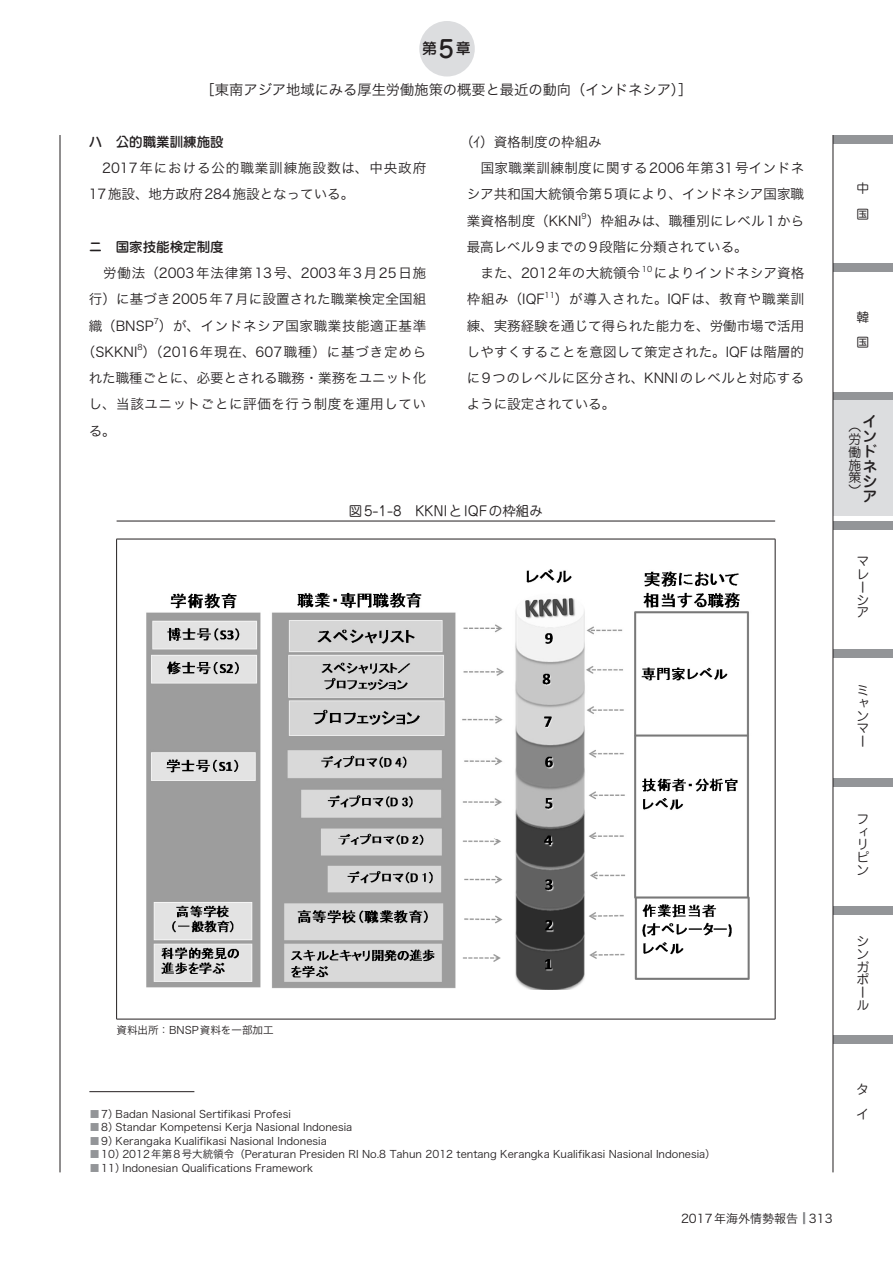
<style>
.page{position:relative;width:893px;height:1263px;background:#fff}
.page>*{position:absolute;margin:0;border:0;box-sizing:border-box;transform-origin:0 0}
.t1{font:500 15px/15px "Jun 34 Pro";color:#231f20;text-align:justify}
.t2{font:14.25px "Hira Kaku Pro N W3";color:#231f20}
.t3{font:13.5px/26.2px "Hira Kaku Pro N W3";letter-spacing:.015em;color:#231f20;text-align:justify}
.t4{font:13.5px/26.2px "Hira Kaku Pro N W3";letter-spacing:.07em;color:#231f20}
.t5{font:13.5px "Hira Kaku Pro N W3";letter-spacing:.06em;color:#231f20}
.t6{font:500 13.5px "Jun 34 Pro";color:#231f20}
.t7{font:13.5px "Jun 201 Pro";color:#231f20}
.t8{font:12.75px/12.8px "Jun 201 Pro";color:#231f20}
.t9{font:12px "Hira Kaku Pro N W3";color:#231f20}
.t10{font:10.5px "Hira Kaku Pro N W3";color:#231f20}
.t11{font:7.8px "Hira Kaku Pro N W3";color:#231f20}
.s1{font-size:24px}
.s2{color:#939598}
</style>
<div class="page">
<div style="left:833px;top:135px;width:60px;height:8px;background:#939598"></div>
<div style="left:833px;top:264px;width:60px;height:8px;background:#939598"></div>
<div style="left:833px;top:392px;width:60px;height:8px;background:#939598"></div>
<div style="left:833px;top:400px;width:60px;height:116px;background:#dcdddf"></div>
<div style="left:833px;top:521px;width:60px;height:8px;background:#939598"></div>
<div style="left:833px;top:650px;width:60px;height:8px;background:#939598"></div>
<div style="left:833px;top:778px;width:60px;height:8px;background:#939598"></div>
<div style="left:833px;top:907px;width:60px;height:8px;background:#939598"></div>
<div style="left:833px;top:1035px;width:60px;height:9px;background:#939598"></div>
<div style="left:419px;top:21px;width:56px;height:55px;background:#dcdddf;border-radius:50%"></div>
<hr style="left:60px;top:135px;width:1px;height:1037px;background:#231f20">
<hr style="left:833px;top:135px;width:1px;height:1037px;background:#231f20">
<svg style="left:803px;top:1212px;width:2px;height:12px"></svg>
<hr style="left:89px;top:1091px;width:105px;height:1px;background:#231f20">
<hr style="left:116px;top:539px;width:659px;height:1px;background:#231f20">
<hr style="left:116px;top:539px;width:1px;height:480px;background:#231f20">
<hr style="left:775px;top:539px;width:1px;height:480px;background:#231f20">
<hr style="left:116px;top:1019px;width:659px;height:1px;background:#231f20">
<hr style="left:117px;top:521px;width:658px;height:1px;background:#231f20">
<img style="left:146px;top:569px;width:604px;height:421px">
<p class="t1" style="left:422px;top:40px;width:50px">第<span class="s1">5</span>章</p>
<p class="t2" style="left:201px;top:77px;width:493px">［東南アジア地域にみる厚生労働施策の概要と最近の動向（インドネシア）］</p>
<p class="t6" style="left:89px;top:131px;width:137px">ハ　公的職業訓練施設</p>
<p class="t4" style="left:89px;top:154px;width:339px">　2017年における公的職業訓練施設数は、中央政府<br>17施設、地方政府284施設となっている。</p>
<p class="t6" style="left:89px;top:236px;width:137px">ニ　国家技能検定制度</p>
<p class="t3" style="left:89px;top:259px;width:339px">　労働法（2003年法律第13号、2003年3月25日施行）に基づき2005年7月に設置された職業検定全国組織（BNSP ）が、インドネシア国家職業技能適正基準</p>
<p class="t11" style="left:154px;top:314px;width:7px">7</p>
<p class="t5" style="left:82px;top:340px;width:346px">（SKKNI ）（2016年現在、607職種）に基づき定めら</p>
<p class="t11" style="left:137px;top:340px;width:7px">8</p>
<p class="t3" style="left:89px;top:364px;width:339px">れた職種ごとに、必要とされる職務・業務をユニット化し、当該ユニットごとに評価を行う制度を運用している。</p>
<p class="t3" style="left:467px;top:128px;width:339px;text-align:left;text-indent:-7px">（ｲ）資格制度の枠組み<br>　国家職業訓練制度に関する2006年第31号インドネシア共和国大統領令第5項により、インドネシア国家職業資格制度（KKNI ）枠組みは、職種別にレベル1から</p>
<p class="t11" style="left:582px;top:209px;width:7px">9</p>
<p class="t3" style="left:467px;top:233px;width:282px">最高レベル9までの9段階に分類されている。　また、2012年の大統領令</p>
<p class="t11" style="left:642px;top:262px;width:12px">10</p>
<p class="t3" style="left:654px;top:259px;width:152px">によりインドネシア資格</p>
<p class="t3" style="left:467px;top:285px;width:79px">枠組み（IQF</p>
<p class="t11" style="left:545px;top:288px;width:12px">11</p>
<p class="t3" style="left:467px;top:285px;width:339px;text-indent:88px">）が導入された。IQFは、教育や職業訓練、実務経験を通じて得られた能力を、労働市場で活用しやすくすることを意図して策定された。IQFは階層的に9つのレベルに区分され、KNNIのレベルと対応するように設定されている。</p>
<p class="t7" style="left:349px;top:500px;width:195px">図5-1-8　KKNIとIQFの枠組み</p>
<p class="t8" style="left:857px;top:174px;width:13px;line-height:25.5px">中国</p>
<p class="t8" style="left:857px;top:303px;width:14px;line-height:25.5px">韓国</p>
<p class="t1" style="left:863px;top:412px;width:16px">インドネシア</p>
<p class="t8" style="left:848px;top:419px;width:14px;text-align:justify">（労働施策）</p>
<p class="t8" style="left:857px;top:554px;width:13px">マレーシア</p>
<p class="t8" style="left:857px;top:682px;width:13px;text-align:justify">ミャンマー</p>
<p class="t10" style="left:117px;top:1020px;width:158px">資料出所：BNSP資料を一部加工</p>
<p class="t10" style="left:89px;top:1104px;width:203px"><span class="s2">■</span>7）Badan Nasional Sertifikasi Profesi</p>
<p class="t10" style="left:89px;top:1118px;width:264px"><span class="s2">■</span>8）Standar Kompetensi Kerja Nasional Indonesia</p>
<p class="t10" style="left:89px;top:1131px;width:239px"><span class="s2">■</span>9）Kerangaka Kualifikasi Nasional Indonesia</p>
<p class="t10" style="left:89px;top:1145px;width:628px"><span class="s2">■</span>10）2012年第8号大統領令（Peraturan Presiden RI No.8 Tahun 2012 tentang Kerangka Kualifikasi Nasional Indonesia）</p>
<p class="t10" style="left:89px;top:1158px;width:225px"><span class="s2">■</span>11）Indonesian Qualifications Framework</p>
<p class="t9" style="left:681px;top:1207px;width:153px">2017年海外情勢報告 313</p>
<p class="t8" style="left:857px;top:811px;width:14px">フィリピン</p>
<p class="t8" style="left:857px;top:933px;width:14px">シンガポール</p>
<p class="t8" style="left:857px;top:1075px;width:12px;line-height:25.5px">タイ</p>
</div>
